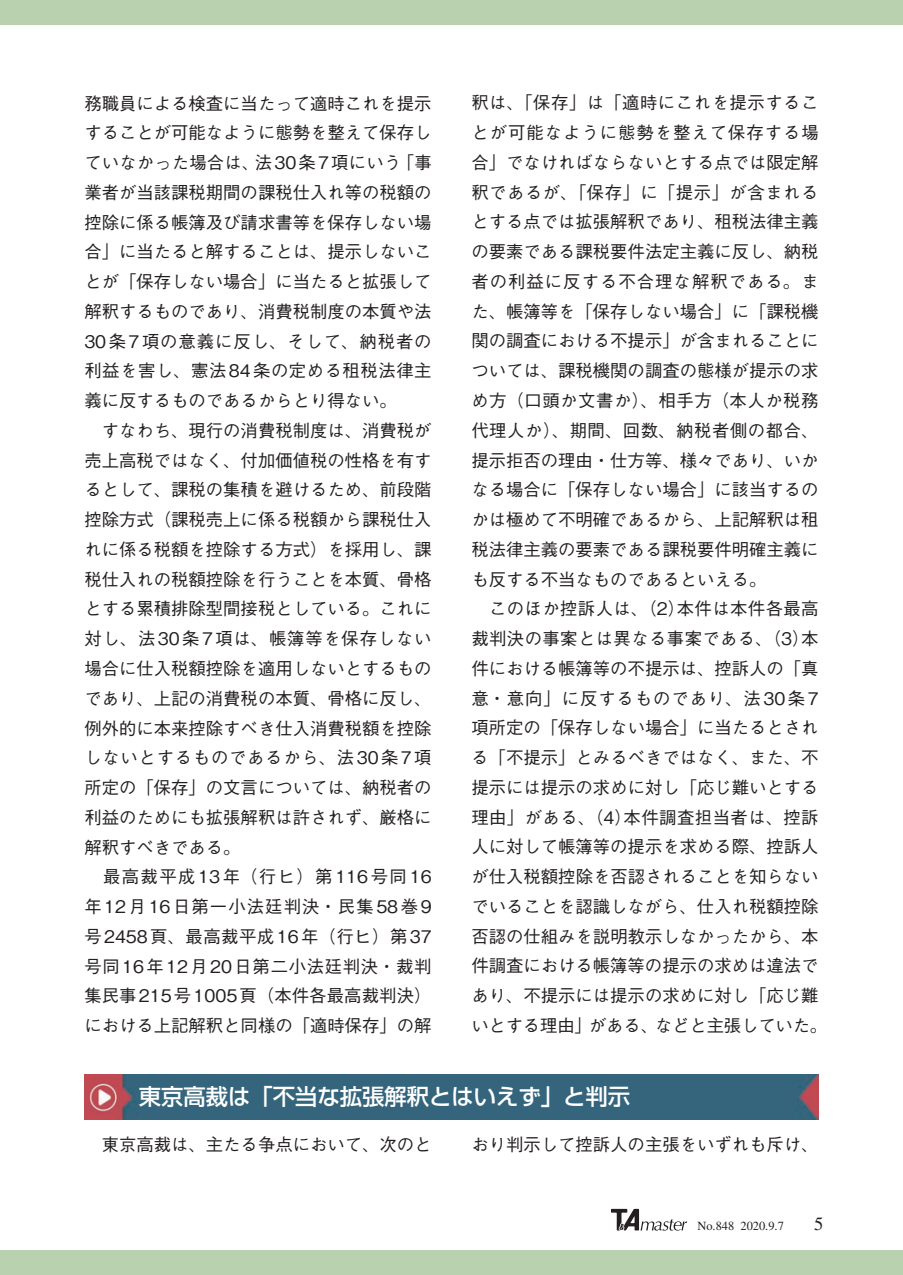
<style>
.page{position:relative;width:903px;height:1275px;background:#fff}
.page>*{position:absolute;margin:0;border:0;box-sizing:border-box;transform-origin:0 0}
.t1{font:500 22.4px "Shin Go Pr 6";color:#fff}
.t2{font:18.55px "Times";color:#231f20}
.t3{font:500 17.32px/29.8px "Gothic BBB Pr 6";color:#231f20}
.t4{font:12.42px "Times";color:#231f20}
</style>
<div class="page">
<div style="left:0;top:0;width:903px;height:25px;background:#bad1b0"></div>
<div style="left:0;top:1250px;width:903px;height:25px;background:#bad1b0"></div>
<svg style="left:611px;top:1209px;width:76px;height:22px"></svg>
<img style="left:84px;top:1074px;width:735px;height:45px">
<p class="t3" style="left:84px;top:87px;width:349px">務職員による検査に当たって適時これを提示することが可能なように態勢を整えて保存していなかった場合は、法30条7項にいう「事業者が当該課税期間の課税仕入れ等の税額の控除に係る帳簿及び請求書等を保存しない場合」に当たると解することは、提示しないことが「保存しない場合」に当たると拡張して解釈するものであり、消費税制度の本質や法<br>30条7項の意義に反し、そして、納税者の利益を害し、憲法84条の定める租税法律主義に反するものであるからとり得ない。<br>　すなわち、現行の消費税制度は、消費税が売上高税ではなく、付加価値税の性格を有するとして、課税の集積を避けるため、前段階控除方式（課税売上に係る税額から課税仕入れに係る税額を控除する方式）を採用し、課税仕入れの税額控除を行うことを本質、骨格とする累積排除型間接税としている。これに対し、法30条7項は、帳簿等を保存しない場合に仕入税額控除を適用しないとするものであり、上記の消費税の本質、骨格に反し、例外的に本来控除すべき仕入消費税額を控除しないとするものであるから、法30条7項所定の「保存」の文言については、納税者の利益のためにも拡張解釈は許されず、厳格に解釈すべきである。<br>　最高裁平成13年（行ヒ）第116号同16年12月16日第一小法廷判決・民集58巻9号2458頁、最高裁平成16年（行ヒ）第37号同16年12月20日第二小法廷判決・裁判集民事215号1005頁（本件各最高裁判決）における上記解釈と同様の「適時保存」の解</p>
<p class="t3" style="left:471px;top:87px;width:357px">釈は、「保存」は「適時にこれを提示することが可能なように態勢を整えて保存する場合」でなければならないとする点では限定解釈であるが、「保存」に「提示」が含まれるとする点では拡張解釈であり、租税法律主義の要素である課税要件法定主義に反し、納税者の利益に反する不合理な解釈である。また、帳簿等を「保存しない場合」に「課税機関の調査における不提示」が含まれることについては、課税機関の調査の態様が提示の求め方（口頭か文書か）、相手方（本人か税務代理人か）、期間、回数、納税者側の都合、提示拒否の理由・仕方等、様々であり、いかなる場合に「保存しない場合」に該当するのかは極めて不明確であるから、上記解釈は租税法律主義の要素である課税要件明確主義にも反する不当なものであるといえる。<br>　このほか控訴人は、（2）本件は本件各最高裁判決の事案とは異なる事案である、（3）本件における帳簿等の不提示は、控訴人の「真意・意向」に反するものであり、法30条7項所定の「保存しない場合」に当たるとされる「不提示」とみるべきではなく、また、不提示には提示の求めに対し「応じ難いとする理由」がある、（4）本件調査担当者は、控訴人に対して帳簿等の提示を求める際、控訴人が仕入税額控除を否認されることを知らないでいることを認識しながら、仕入れ税額控除否認の仕組みを説明教示しなかったから、本件調査における帳簿等の提示の求めは違法であり、不提示には提示の求めに対し「応じ難いとする理由」がある、などと主張していた。</p>
<p class="t1" style="left:139px;top:1078px;width:493px">東京高裁は「不当な拡張解釈とはいえず」と判示</p>
<p class="t3" style="left:84px;top:1129px;width:349px">　東京高裁は、主たる争点において、次のと</p>
<p class="t3" style="left:471px;top:1129px;width:349px">おり判示して控訴人の主張をいずれも斥け、</p>
<p class="t4" style="left:697px;top:1219px;width:88px">No.848 2020.9.7</p>
<p class="t2" style="left:814px;top:1214px;width:11px">5</p>
</div>
